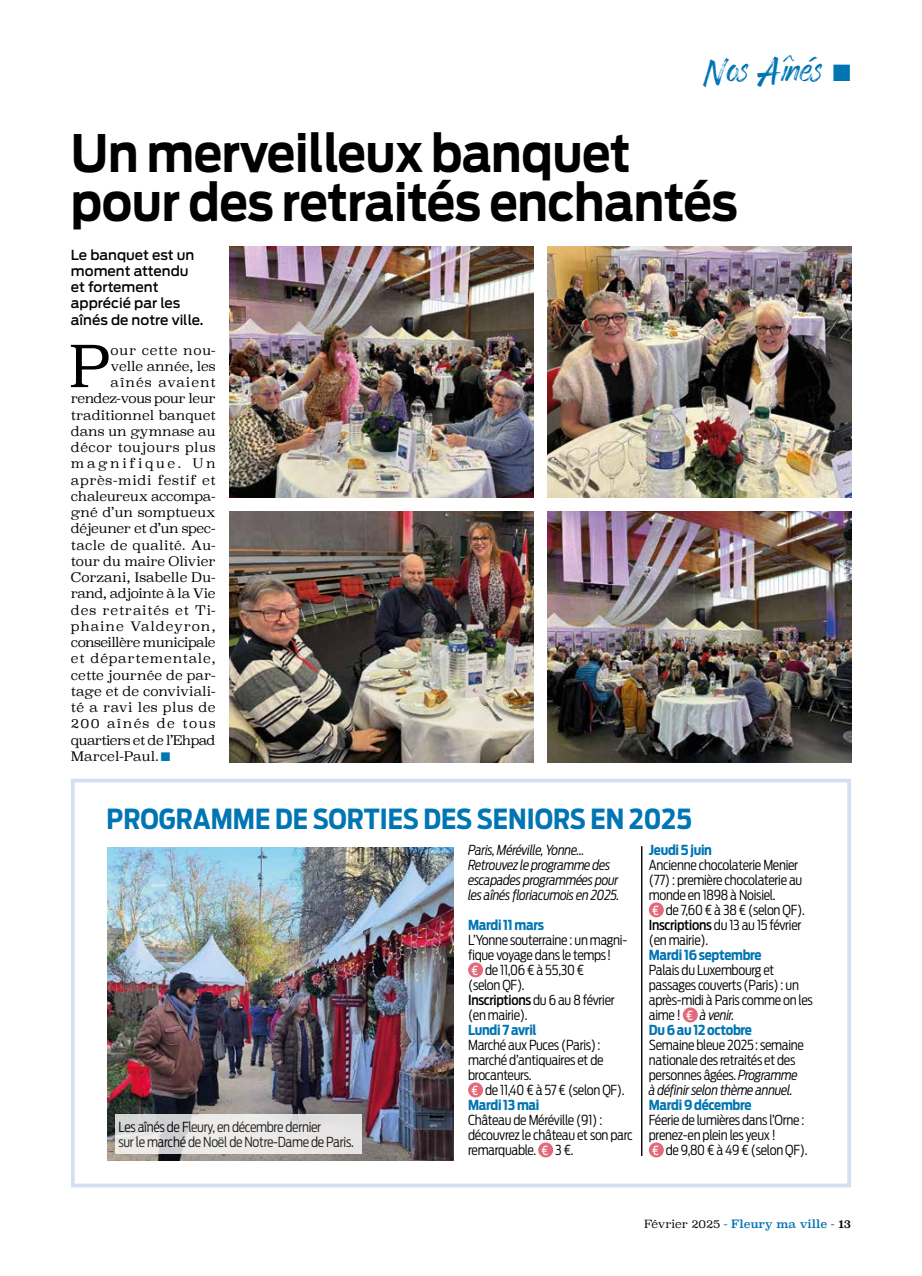
<style>
.page{position:relative;width:922px;height:1276px;background:#fff}
.page>*{position:absolute;margin:0;border:0;box-sizing:border-box;transform-origin:0 0}
.t1{font:300 56.88px "Superclarendon";color:#000}
.t2{font:700 51.25px/48.8px "Antenna";letter-spacing:-.01em;color:#000;scale:.9 1}
.t3{font:33.75px "Enjoythe Ride";color:#0075b3}
.t4{font:700 27.5px "Antenna Cond";color:#0075b3}
.t5{font:300 13.75px/15px "Antenna Cond";letter-spacing:-.02em;color:#000}
.t6{font:italic 300 13.75px/15px "Antenna Cond";letter-spacing:-.02em;color:#000}
.t7{font:500 13.75px/16.2px "Antenna";color:#000}
.t8{font:700 13.75px "Antenna Cond";letter-spacing:-.02em;color:#0075b3}
.t9{font:300 13.12px "Superclarendon";color:#000}
.t10{font:300 13.12px "Superclarendon";letter-spacing:-.045em;color:#000}
.t11{font:300 13.12px "Superclarendon";letter-spacing:-.035em;color:#000}
.t12{font:300 13.12px "Superclarendon";letter-spacing:-.03em;color:#000}
.t13{font:300 13.12px "Superclarendon";letter-spacing:.05em;color:#000}
.t14{font:300 13.12px "Superclarendon";letter-spacing:-.025em;color:#000}
.t15{font:300 13.12px "Superclarendon";letter-spacing:.02em;color:#000}
.t16{font:300 13.12px "Superclarendon";letter-spacing:.04em;color:#000}
.t17{font:300 13.12px "Superclarendon";letter-spacing:.065em;color:#000}
.t18{font:300 13.12px "Superclarendon";letter-spacing:.06em;color:#000}
.t19{font:300 13.12px "Superclarendon";letter-spacing:.07em;color:#000}
.t20{font:300 13.12px "Superclarendon";letter-spacing:.03em;color:#000}
.t21{font:300 13.12px "Superclarendon";letter-spacing:.1em;color:#000}
.t22{font:300 13.12px "Superclarendon";letter-spacing:.195em;color:#000}
.t23{font:300 13.12px "Superclarendon";letter-spacing:.045em;color:#000}
.t24{font:300 13.12px "Superclarendon";letter-spacing:.075em;color:#000}
.t25{font:11.25px "Superclarendon";letter-spacing:-.01em;color:#0075b3}
.s1{color:#0075b3}
.s2{font-weight:400;font-size:12.5px;color:#fff}
.s3{font-weight:500}
.s4{font-weight:700;color:#0075b3}
.s5{font-style:italic}
.s6{font-weight:300;color:#000}
.s7{color:#000}
</style>
<div class="page">
<img style="left:547px;top:511px;width:303px;height:251px">
<img style="left:230px;top:511px;width:303px;height:251px">
<img style="left:547px;top:246px;width:303px;height:251px">
<img style="left:230px;top:246px;width:303px;height:251px">
<div style="left:468px;top:962px;width:15px;height:15px;background:#e26a7a;border-radius:50%"></div>
<div style="left:468px;top:1082px;width:15px;height:15px;background:#e26a7a;border-radius:50%"></div>
<div style="left:538px;top:1142px;width:15px;height:15px;background:#e26a7a;border-radius:50%"></div>
<div style="left:648px;top:902px;width:15px;height:15px;background:#e26a7a;border-radius:50%"></div>
<div style="left:682px;top:1007px;width:15px;height:15px;background:#e26a7a;border-radius:50%"></div>
<div style="left:648px;top:1142px;width:15px;height:15px;background:#e26a7a;border-radius:50%"></div>
<hr style="left:641px;top:846px;width:1px;height:310px;background:#000">
<div style="left:71px;top:778px;width:779px;height:409px;border:4px solid #d3e0f1"></div>
<img style="left:108px;top:847px;width:346px;height:313px">
<svg style="left:115px;top:1114px;width:246px;height:39px;fill:#e9e8e7"></svg>
<h3 class="t3" style="left:706px;top:50px;width:146px">Nos Aînés ■</h3>
<h2 class="t2" style="left:71px;top:129px;width:742px">Un merveilleux banquet pour des retraités enchantés</h2>
<p class="t7" style="left:71px;top:246px;width:134px">Le banquet est un moment attendu et fortement apprécié par les aînés de notre ville.</p>
<h1 class="t1" style="left:69px;top:329px;width:43px">P</h1>
<p class="t23" style="left:111px;top:341px;width:106px">our cette nou-</p>
<p class="t9" style="left:111px;top:357px;width:106px">velle année, les</p>
<p class="t24" style="left:111px;top:374px;width:106px">aînés avaient</p>
<p class="t11" style="left:71px;top:390px;width:146px">rendez-vous pour leur</p>
<p class="t9" style="left:71px;top:406px;width:146px">traditionnel banquet</p>
<p class="t9" style="left:71px;top:422px;width:146px">dans un gymnase au</p>
<p class="t16" style="left:71px;top:439px;width:146px">décor toujours plus</p>
<p class="t22" style="left:71px;top:455px;width:146px">magnifique. Un</p>
<p class="t13" style="left:71px;top:471px;width:146px">après-midi festif et</p>
<p class="t14" style="left:71px;top:487px;width:146px">chaleureux accompa-</p>
<p class="t9" style="left:71px;top:504px;width:146px">gné d’un somptueux</p>
<p class="t12" style="left:71px;top:520px;width:146px">déjeuner et d’un spec-</p>
<p class="t15" style="left:71px;top:536px;width:146px">tacle de qualité. Au-</p>
<p class="t9" style="left:71px;top:552px;width:146px">tour du maire Olivier</p>
<p class="t9" style="left:71px;top:569px;width:146px">Corzani, Isabelle Du-</p>
<p class="t11" style="left:71px;top:585px;width:146px">rand, adjointe à la Vie</p>
<p class="t17" style="left:71px;top:601px;width:146px">des retraités et Ti-</p>
<p class="t19" style="left:71px;top:617px;width:146px">phaine Valdeyron,</p>
<p class="t10" style="left:71px;top:634px;width:146px">conseillère municipale</p>
<p class="t18" style="left:71px;top:650px;width:146px">et départementale,</p>
<p class="t9" style="left:71px;top:666px;width:146px">cette journée de par-</p>
<p class="t9" style="left:71px;top:682px;width:146px">tage et de conviviali-</p>
<p class="t20" style="left:71px;top:699px;width:146px">té a ravi les plus de</p>
<p class="t21" style="left:71px;top:715px;width:146px">200 aînés de tous</p>
<p class="t10" style="left:71px;top:731px;width:146px">quartiers et de l’Ehpad</p>
<p class="t9" style="left:71px;top:747px;width:101px">Marcel-Paul.<span class="s1">■</span></p>
<h3 class="t4" style="left:107px;top:803px;width:586px">PROGRAMME DE SORTIES DES SENIORS EN 2025</h3>
<p class="t6" style="left:468px;top:842px;width:153px">Paris, Méréville, Yonne…<br>Retrouvez le programme des escapades programmées pour les aînés floriacumois en 2025.</p>
<p class="t8" style="left:468px;top:916px;width:77px">Mardi 11 mars</p>
<p class="t5" style="left:468px;top:932px;width:161px">L’Yonne souterraine : un magni&shy;fique voyage dans le temps!<br><span class="s2">€</span> de 11,06 € à 55,30 €<br>(selon QF).<br><span class="s3">Inscriptions</span> du 6 au 8 février (en mairie).</p>
<p class="t8" style="left:468px;top:1021px;width:70px">Lundi 7 avril</p>
<p class="t5" style="left:468px;top:1037px;width:158px">Marché aux Puces (Paris): marché d’antiquaires et de brocanteurs.<br><span class="s2">€</span> de 11,40 € à 57 € (selon QF).<br><span class="s4">Mardi 13 mai</span></p>
<p class="t5" style="left:468px;top:1112px;width:166px">Château de Méréville (91) : découvrez le château et son parc remarquable. <span class="s2">€</span> 3 €.</p>
<p class="t8" style="left:648px;top:841px;width:65px">Jeudi 5 juin</p>
<p class="t5" style="left:648px;top:857px;width:157px">Ancienne chocolaterie Menier (77) : première chocolaterie au monde en 1898 à Noisiel.<br><span class="s2">€</span> de 7,60 € à 38 € (selon QF).<br><span class="s3">Inscriptions</span> du 13 au 15 février (en mairie).</p>
<p class="t8" style="left:648px;top:946px;width:114px">Mardi 16 septembre</p>
<p class="t5" style="left:648px;top:962px;width:165px">Palais du Luxembourg et passages couverts (Paris) : un après-midi à Paris comme on les aime ! <span class="s2">€</span> <span class="s5">à venir.<br></span><span class="s4">Du 6 au 12 octobre</span></p>
<p class="t5" style="left:648px;top:1037px;width:156px">Semaine bleue 2025: semaine nationale des retraités et des personnes âgées. <span class="s5">Programme à définir selon thème annuel.</span></p>
<p class="t8" style="left:648px;top:1096px;width:104px">Mardi 9 décembre</p>
<p class="t5" style="left:648px;top:1112px;width:160px">Féerie de lumières dans l’Orne : prenez-en plein les yeux !<br><span class="s2">€</span> de 9,80 € à 49 € (selon QF).</p>
<p class="t5" style="left:118px;top:1119px;width:237px">Les aînés de Fleury, en décembre dernier<br>sur le marché de Noël de Notre-Dame de Paris.</p>
<p class="t25" style="left:644px;top:1216px;width:208px"><span class="s6">Février 2025</span> - Fleury ma ville - <span class="s7">13</span></p>
</div>
